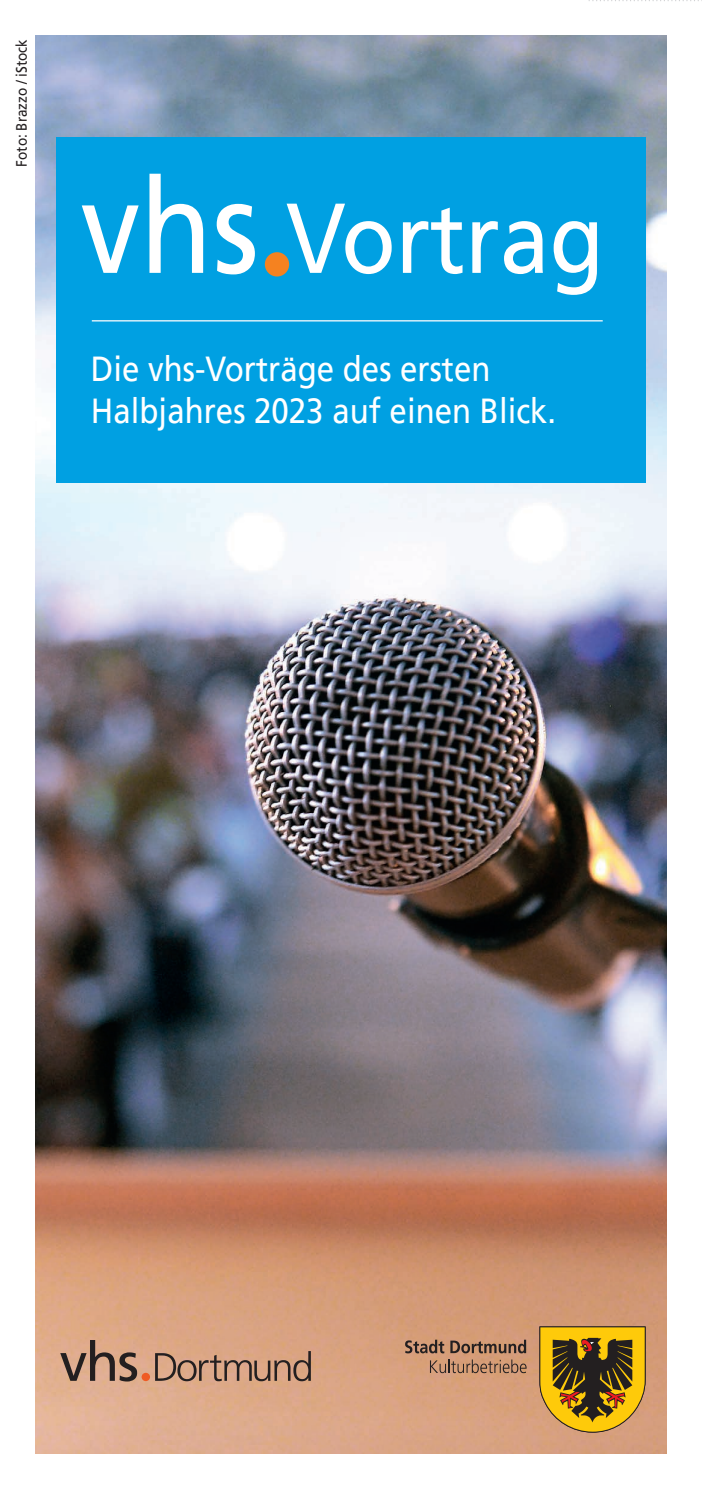
<style>
.page{position:relative;width:702px;height:1489px;background:#fff}
.page>*{position:absolute;margin:0;border:0;box-sizing:border-box;transform-origin:0 0}
.t1{font:99px "Frutiger LT Pro";color:#fff;scale:.9 1}
.t2{font:34.75px/41.8px "Frutiger LT Pro";color:#fff;scale:.9 1}
.t3{font:15px "Frutiger LT Pro";color:#231f20;scale:.9 1}
.s1{font-size:132.25px}
</style>
<div class="page">
<img style="left:35px;top:35px;width:631px;height:1418px">
<svg style="left:60px;top:1339px;width:77px;height:42px;background:#a8826d"></svg>
<svg style="left:155px;top:1350px;width:156px;height:31px;background:#b0876e"></svg>
<div style="left:142px;top:1372px;width:8px;height:8px;background:#ef5b24;border-radius:50%"></div>
<svg style="left:539px;top:1326px;width:106px;height:106px;background:#a27d1f"></svg>
<svg style="left:430px;top:1359px;width:96px;height:13px"></svg>
<svg style="left:405px;top:1339px;width:39px;height:14px"></svg>
<svg style="left:450px;top:1339px;width:76px;height:14px"></svg>
<div style="left:57px;top:137px;width:588px;height:345px;background:#00a0e2"></div>
<div style="left:265px;top:252px;width:24px;height:24px;background:#f58220;border-radius:50%"></div>
<svg style="left:588px;top:0;width:114px;height:1px"></svg>
<hr style="left:92px;top:320px;width:510px;height:1px;background:#fff">
<p class="t3" style="left:13px;top:166px;width:143px;rotate:-90deg">Foto: Brazzo / iStock</p>
<h1 class="t1" style="left:80px;top:180px;width:583px"><span class="s1">vhs</span> Vortrag</h1>
<p class="t2" style="left:91px;top:348px;width:518px">Die vhs-Vorträge des ersten<br>Halbjahres 2023 auf einen Blick.</p>
</div>
